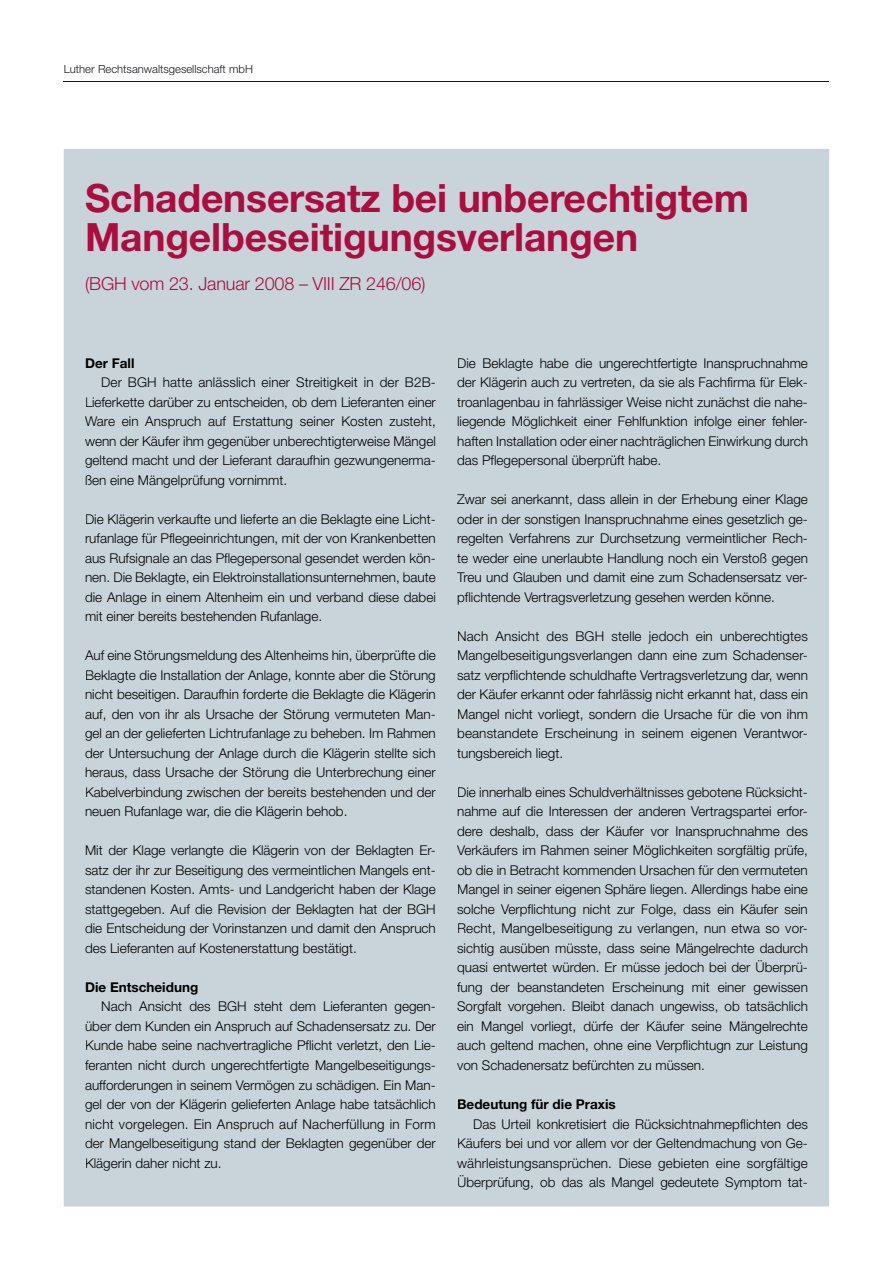
<style>
.page{position:relative;width:893px;height:1263px;background:#fff}
.page>*{position:absolute;margin:0;border:0;box-sizing:border-box;transform-origin:0 0}
.t1{font:700 39px/39px "Helvetica Neue";letter-spacing:-.005em;color:#ab0d3e}
.t2{font:300 18px "Helvetica Neue";letter-spacing:-.01em;color:#ab0d3e}
.t3{font:300 13.5px/19.5px "Helvetica Neue";color:#010000;text-align:justify}
.t4{font:700 13.5px "Helvetica Neue";color:#010000}
.t5{font:300 11.25px "Helvetica Neue";color:#1a171c}
</style>
<div class="page">
<hr style="left:64px;top:81px;width:765px;height:1px;background:#1a171c">
<div style="left:64px;top:149px;width:765px;height:1057px;background:#c8d4da"></div>
<p class="t5" style="left:64px;top:62px;width:191px">Luther Rechtsanwaltsgesellschaft mbH</p>
<h1 class="t1" style="left:85px;top:178px;width:665px">Schadensersatz bei unberechtigtem<br>Mangelbeseitigungsverlangen</h1>
<h2 class="t2" style="left:85px;top:272px;width:342px">(BGH vom 23. Januar 2008 – VIII ZR 246/06)</h2>
<p class="t4" style="left:85px;top:355px;width:51px">Der Fall</p>
<p class="t3" style="left:85px;top:373px;width:352px;text-indent:16px">Der BGH hatte anlässlich einer Streitigkeit in der B2B-Lieferkette darüber zu entscheiden, ob dem Lieferanten einer Ware ein Anspruch auf Erstattung seiner Kosten zusteht, wenn der Käufer ihm gegenüber unberechtigterweise Mängel geltend macht und der Lieferant daraufhin gezwungenerma&shy;ßen eine Mängelprüfung vornimmt.</p>
<p class="t3" style="left:85px;top:509px;width:352px">Die Klägerin verkaufte und lieferte an die Beklagte eine Licht&shy;rufanlage für Pflegeeinrichtungen, mit der von Krankenbetten aus Rufsignale an das Pflegepersonal gesendet werden kön&shy;nen. Die Beklagte, ein Elektroinstallationsunternehmen, baute die Anlage in einem Altenheim ein und verband diese dabei mit einer bereits bestehenden Rufanlage.</p>
<p class="t3" style="left:85px;top:646px;width:352px">Auf eine Störungsmeldung des Altenheims hin, überprüfte die Beklagte die Installation der Anlage, konnte aber die Störung nicht beseitigen. Daraufhin forderte die Beklagte die Klägerin auf, den von ihr als Ursache der Störung vermuteten Man&shy;gel an der gelieferten Lichtrufanlage zu beheben. Im Rahmen der Untersuchung der Anlage durch die Klägerin stellte sich heraus, dass Ursache der Störung die Unterbrechung einer Kabelverbindung zwischen der bereits bestehenden und der neuen Rufanlage war, die die Klägerin behob.</p>
<p class="t3" style="left:85px;top:841px;width:352px">Mit der Klage verlangte die Klägerin von der Beklagten Er&shy;satz der ihr zur Beseitigung des vermeintlichen Mangels ent&shy;standenen Kosten. Amts- und Landgericht haben der Klage stattgegeben. Auf die Revision der Beklagten hat der BGH die Entscheidung der Vorinstanzen und damit den Anspruch des Lieferanten auf Kostenerstattung bestätigt.</p>
<p class="t4" style="left:85px;top:979px;width:115px">Die Entscheidung</p>
<p class="t3" style="left:85px;top:997px;width:352px;text-indent:16px">Nach Ansicht des BGH steht dem Lieferanten gegen&shy;über dem Kunden ein Anspruch auf Schadensersatz zu. Der Kunde habe seine nachvertragliche Pflicht verletzt, den Lie&shy;feranten nicht durch ungerechtfertigte Mangelbeseitigungs&shy;aufforderungen in seinem Vermögen zu schädigen. Ein Man&shy;gel der von der Klägerin gelieferten Anlage habe tatsächlich nicht vorgelegen. Ein Anspruch auf Nacherfüllung in Form der Mangelbeseitigung stand der Beklagten gegenüber der Klägerin daher nicht zu.</p>
<p class="t3" style="left:457px;top:353px;width:352px">Die Beklagte habe die ungerechtfertigte Inanspruchnahme der Klägerin auch zu vertreten, da sie als Fachfirma für Elek&shy;troanlagenbau in fahrlässiger Weise nicht zunächst die nahe&shy;liegende Möglichkeit einer Fehlfunktion infolge einer fehler&shy;haften Installation oder einer nachträglichen Einwirkung durch das Pflegepersonal überprüft habe.</p>
<p class="t3" style="left:457px;top:490px;width:352px">Zwar sei anerkannt, dass allein in der Erhebung einer Klage oder in der sonstigen Inanspruchnahme eines gesetzlich ge&shy;regelten Verfahrens zur Durchsetzung vermeintlicher Rech&shy;te weder eine unerlaubte Handlung noch ein Verstoß gegen Treu und Glauben und damit eine zum Schadensersatz ver&shy;pflichtende Vertragsverletzung gesehen werden könne.</p>
<p class="t3" style="left:457px;top:626px;width:352px">Nach Ansicht des BGH stelle jedoch ein unberechtigtes Mangelbeseitigungsverlangen dann eine zum Schadenser&shy;satz verpflichtende schuldhafte Vertragsverletzung dar, wenn der Käufer erkannt oder fahrlässig nicht erkannt hat, dass ein Mangel nicht vorliegt, sondern die Ursache für die von ihm beanstandete Erscheinung in seinem eigenen Verantwor&shy;tungsbereich liegt.</p>
<p class="t3" style="left:457px;top:782px;width:352px">Die innerhalb eines Schuldverhältnisses gebotene Rücksicht&shy;nahme auf die Interessen der anderen Vertragspartei erfor&shy;dere deshalb, dass der Käufer vor Inanspruchnahme des Verkäufers im Rahmen seiner Möglichkeiten sorgfältig prüfe, ob die in Betracht kommenden Ursachen für den vermuteten Mangel in seiner eigenen Sphäre liegen. Allerdings habe eine solche Verpflichtung nicht zur Folge, dass ein Käufer sein Recht, Mangelbeseitigung zu verlangen, nun etwa so vor&shy;sichtig ausüben müsste, dass seine Mängelrechte dadurch quasi entwertet würden. Er müsse jedoch bei der Überprü&shy;fung der beanstandeten Erscheinung mit einer gewissen Sorgfalt vorgehen. Bleibt danach ungewiss, ob tatsächlich ein Mangel vorliegt, dürfe der Käufer seine Mängelrechte auch geltend machen, ohne eine Verpflichtugn zur Leistung von Schadenersatz befürchten zu müssen.</p>
<p class="t4" style="left:457px;top:1096px;width:160px">Bedeutung für die Praxis</p>
<p class="t3" style="left:457px;top:1114px;width:352px;text-indent:16px">Das Urteil konkretisiert die Rücksichtnahmepflichten des Käufers bei und vor allem vor der Geltendmachung von Ge&shy;währleistungsansprüchen. Diese gebieten eine sorgfältige Überprüfung, ob das als Mangel gedeutete Symptom tat-</p>
</div>
